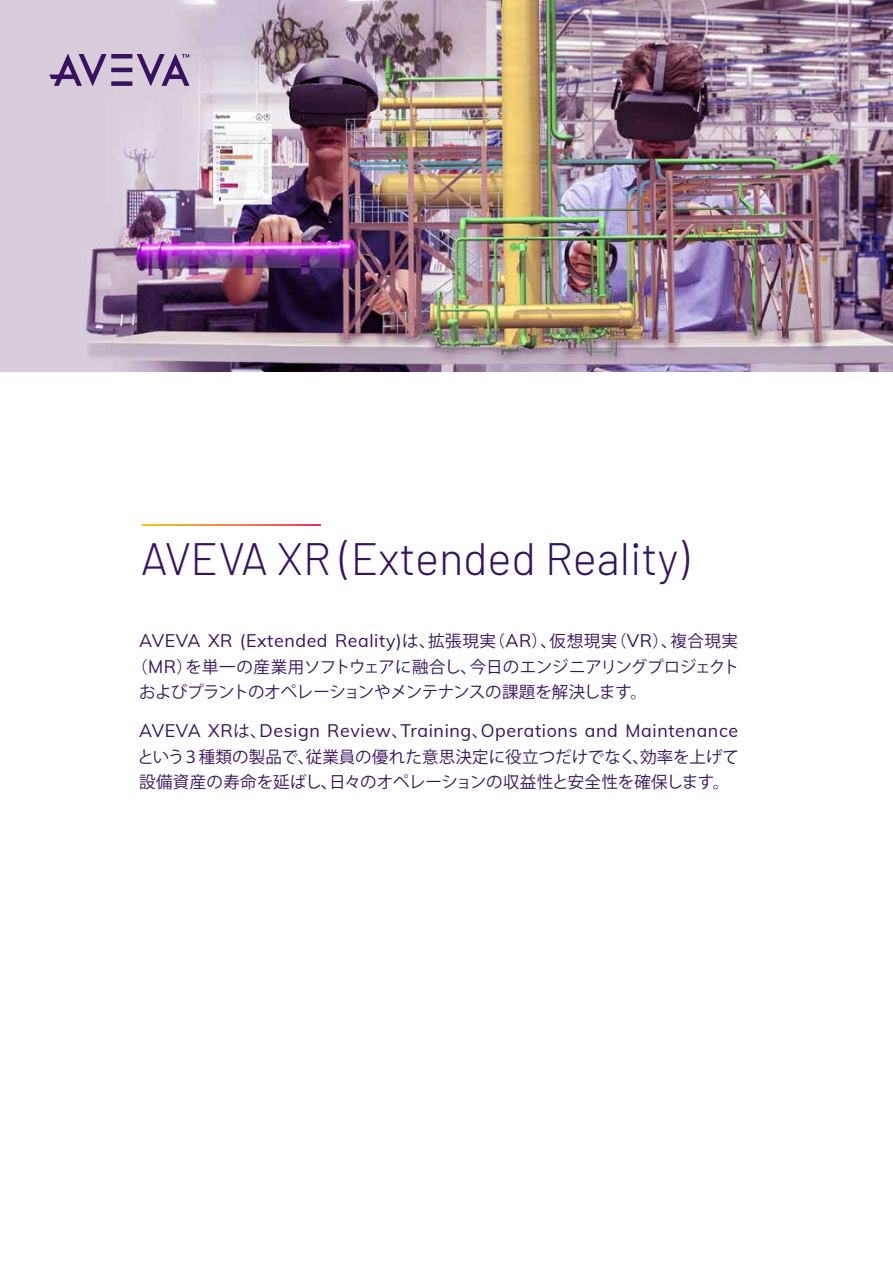
<style>
.page{position:relative;width:893px;height:1263px;background:#fff}
.page>*{position:absolute;margin:0;border:0;box-sizing:border-box;transform-origin:0 0}
.H1_Doc_Title{font:300 45.3px "Barlow";color:#371260}
.S1_Subheadlines{font:17.85px "Muli";letter-spacing:.035em;color:#371260}
.S1_Subheadlines-2{font:16.5px/25.5px "Koz Go Pr 6 N";color:#371260}
.S1_Subheadlines-3{font:16.5px/25.5px "Koz Go Pr 6 N";letter-spacing:-.02em;color:#371260}
.s1{font-family:"Koz Go Pr 6 N";font-size:16.5px}
.s2{font-family:"Muli";font-size:17.85px}
</style>
<div class="page">
<img style="left:0;top:0;width:893px;height:372px">
<div style="left:111px;top:81px;width:21px;height:5px;background:#371260"></div>
<hr style="left:111px;top:68px;width:21px;height:4px;background:#371260">
<div style="left:111px;top:54px;width:21px;height:5px;background:#371260"></div>
<svg style="left:49px;top:54px;width:57px;height:32px"></svg>
<svg style="left:137px;top:54px;width:52px;height:32px"></svg>
<svg style="left:142px;top:524px;width:178px;height:2px"></svg>
<p class="H1_Doc_Title" style="left:141px;top:527px;width:550px">AVEVA XR (Extended Reality)</p>
<p class="S1_Subheadlines" style="left:139px;top:628px;width:600px">AVEVA XR (Extended Reality)<span class="s1">は、拡張現実（</span>AR<span class="s1">）、仮想現実（</span>VR<span class="s1">）、複合現実</span></p>
<p class="S1_Subheadlines-3" style="left:139px;top:654px;width:601px;text-indent:-8px">（<span class="s2">MR</span>）を単一の産業用ソフトウェアに融合し、今日のエンジニアリングプロジェクトおよびプラントのオペレーションやメンテナンスの課題を解決します。</p>
<p class="S1_Subheadlines" style="left:139px;top:718px;width:600px">AVEVA XR<span class="s1">は、</span>Design Review<span class="s1">、</span>Training<span class="s1">、</span>Operations and Maintenance</p>
<p class="S1_Subheadlines-2" style="left:138px;top:744px;width:603px">という３種類の製品で、従業員の優れた意思決定に役立つだけでなく、効率を上げて設備資産の寿命を延ばし、日々のオペレーションの収益性と安全性を確保します。</p>
</div>
